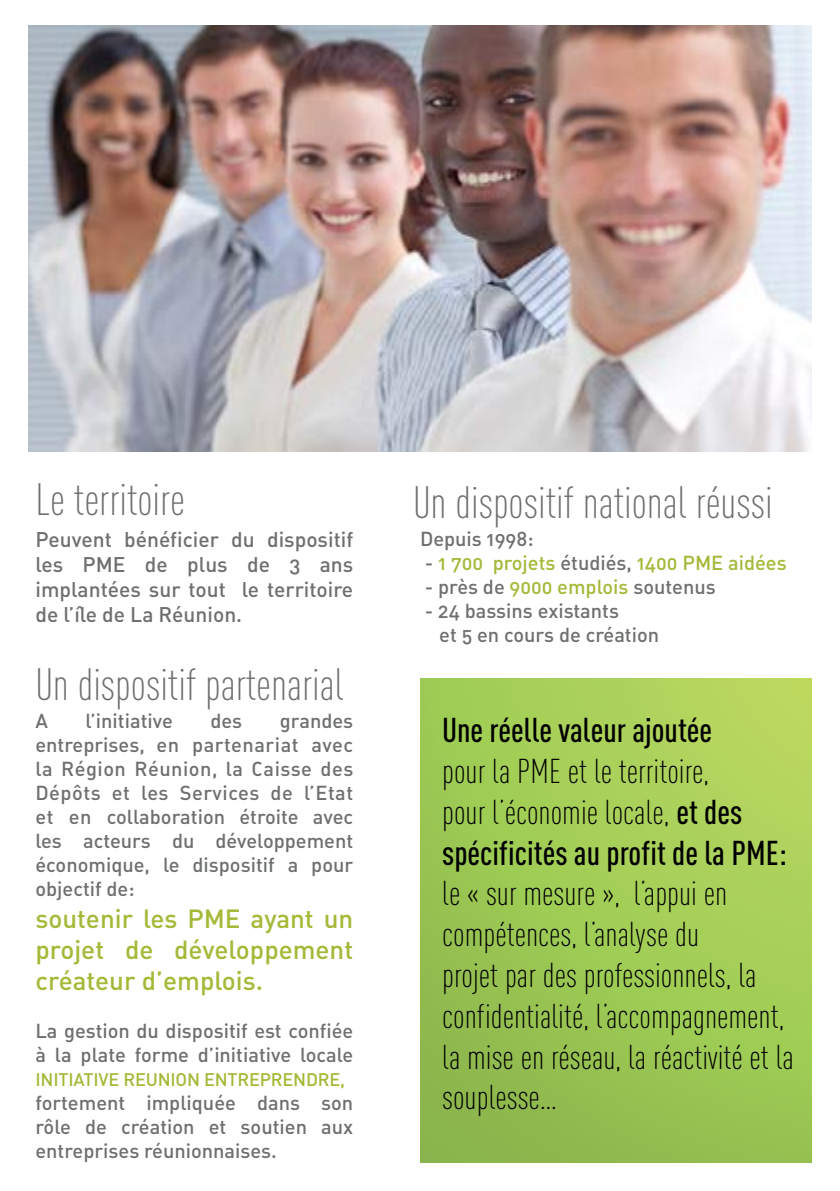
<style>
.page{position:relative;width:840px;height:1191px;background:#fff}
.page>*{position:absolute;margin:0;border:0;box-sizing:border-box;transform-origin:0 0}
.t1{font:44.6px "DIN Cond Light Alternate";color:#6e7070}
.t2{font:34px/40.8px "DIN Cond Light Alternate";color:#000}
.t3{font:500 34px "DIN Cond";color:#000}
.t4{font:26px/31.2px "DIN Medium Alternate";color:#a6b838;text-align:justify}
.t5{font:21px/25.2px "DIN Medium Alternate";color:#6e7070;text-align:justify}
.t6{font:20px/24px "DIN Medium Alternate";color:#6e7070;text-align:justify}
.t7{font:20px "DIN Medium Alternate";color:#a6b838}
.t8{font:18px "DIN Medium Alternate";letter-spacing:-.01em;color:#a6b838}
.s1{color:#6e7070}
.s2{color:#a6b838}
.s3{font-family:"DIN Cond";font-weight:500}
</style>
<div class="page">
<img style="left:28px;top:26px;width:783px;height:426px">
<svg style="left:420px;top:678px;width:391px;height:484px;background:#a0c955"></svg>
<h1 class="t1" style="left:36px;top:474px;width:151px">Le territoire</h1>
<h1 class="t1" style="left:413px;top:477px;width:361px">Un dispositif national réussi</h1>
<p class="t5" style="left:35px;top:526px;width:319px">Peuvent bénéficier du dispositif les PME de plus de 3 ans implantées sur tout le territoire de l’île de La Réunion.</p>
<p class="t6" style="left:420px;top:526px;width:115px">Depuis 1998:</p>
<p class="t7" style="left:424px;top:550px;width:363px"><span class="s1">-</span> 1 700 projets <span class="s1">étudiés,</span> 1400 PME aidées</p>
<p class="t6" style="left:424px;top:574px;width:292px">- près de <span class="s2">9000 emplois</span> soutenus</p>
<p class="t6" style="left:439px;top:598px;width:221px;text-indent:-14px">- 24 bassins existants<br>et 5 en cours de création</p>
<h1 class="t1" style="left:35px;top:659px;width:309px">Un dispositif partenarial</h1>
<p class="t6" style="left:35px;top:708px;width:14px">A</p>
<p class="t6" style="left:85px;top:708px;width:89px">l’initiative</p>
<p class="t6" style="left:210px;top:708px;width:33px">des</p>
<p class="t6" style="left:35px;top:708px;width:319px;text-indent:244px">grandes entreprises, en partenariat avec la Région Réunion, la Caisse des Dépôts et les Services de l’Etat et en collaboration étroite avec les acteurs du développement économique, le dispositif a pour objectif de:</p>
<h3 class="t4" style="left:35px;top:901px;width:319px">soutenir les PME ayant un projet de développement créateur d’emplois.</h3>
<p class="t6" style="left:35px;top:1018px;width:319px">La gestion du dispositif est confiée à la plate forme d’initiative locale</p>
<p class="t8" style="left:35px;top:1068px;width:311px">INITIATIVE REUNION ENTREPRENDRE,</p>
<p class="t6" style="left:35px;top:1090px;width:319px">fortement impliquée dans son rôle de création et soutien aux entreprises réunionnaises.</p>
<h2 class="t3" style="left:442px;top:710px;width:271px">Une réelle valeur ajoutée</h2>
<h2 class="t2" style="left:442px;top:750px;width:301px">pour la PME et le territoire, pour l’économie locale, <span class="s3">et des</span></h2>
<h2 class="t3" style="left:442px;top:832px;width:346px">spécificités au profit de la PME:</h2>
<h2 class="t2" style="left:442px;top:873px;width:353px">le « sur mesure », l’appui en compétences, l’analyse du<br>projet par des professionnels, la confidentialité, l’accompagnement, la mise en réseau, la réactivité et la souplesse…</h2>
</div>
